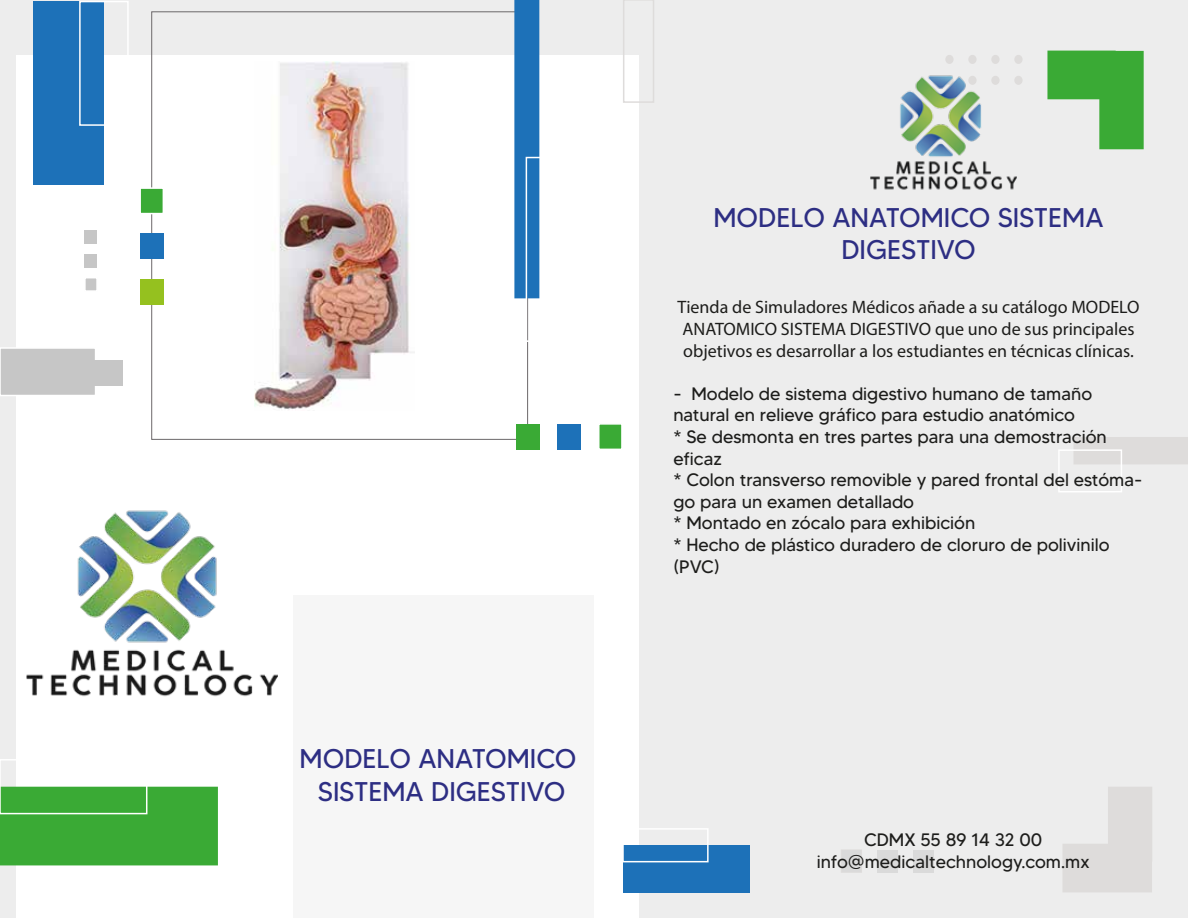
<style>
.page{position:relative;width:1188px;height:918px;background:#ededed}
.page>*{position:absolute;margin:0;border:0;box-sizing:border-box;transform-origin:0 0}
.t1{font:27px/32.4px "MADETOMMY";color:#2d2e83;text-align:center}
.t2{font:18px/21.6px "MADETOMMY";color:#1d1d1b;text-align:center}
.t3{font:18px/21.6px "Myriad Pro";color:#1d1d1b}
</style>
<div class="page">
<svg style="left:1047px;top:51px;width:97px;height:98px"></svg>
<svg style="left:1063px;top:787px;width:89px;height:105px"></svg>
<div style="left:945px;top:55px;width:9px;height:9px;background:#dedcdb;border-radius:50%"></div>
<div style="left:968px;top:55px;width:9px;height:9px;background:#dedcdb;border-radius:50%"></div>
<div style="left:991px;top:55px;width:9px;height:9px;background:#dedcdb;border-radius:50%"></div>
<div style="left:1014px;top:76px;width:9px;height:9px;background:#dedcdb;border-radius:50%"></div>
<div style="left:1014px;top:55px;width:9px;height:9px;background:#dedcdb;border-radius:50%"></div>
<div style="left:16px;top:55px;width:623px;height:863px;background:#fff"></div>
<div style="left:0;top:347px;width:96px;height:49px;background:#c6c6c6;border:2px solid #fff"></div>
<div style="left:28px;top:361px;width:94px;height:25px;background:#c6c6c6"></div>
<svg style="left:623px;top:0;width:31px;height:103px"></svg>
<div style="left:623px;top:845px;width:126px;height:48px;background:#1d71b8"></div>
<div style="left:622px;top:828px;width:87px;height:34px;border:2px solid #fff"></div>
<div style="left:140px;top:279px;width:23px;height:26px;background:#95c11f"></div>
<div style="left:140px;top:234px;width:23px;height:25px;background:#1d71b8"></div>
<div style="left:139px;top:187px;width:25px;height:27px;background:#3aaa35;border:2px solid #fff"></div>
<div style="left:516px;top:424px;width:23px;height:25px;background:#3aaa35"></div>
<div style="left:557px;top:424px;width:24px;height:25px;background:#1d71b8"></div>
<div style="left:598px;top:423px;width:25px;height:27px;background:#3aaa35;border:2px solid #fff"></div>
<div style="left:514px;top:0;width:25px;height:298px;background:#1d71b8"></div>
<div style="left:526px;top:157px;width:39px;height:185px;border:2px solid #fff"></div>
<div style="left:85px;top:230px;width:12px;height:13px;background:#c6c6c6"></div>
<div style="left:85px;top:254px;width:12px;height:13px;background:#c6c6c6"></div>
<div style="left:84px;top:277px;width:14px;height:15px;background:#c6c6c6;border:2px solid #fff"></div>
<div style="left:34px;top:2px;width:70px;height:183px;background:#1d71b8"></div>
<div style="left:79px;top:1px;width:50px;height:125px;border:2px solid #fff"></div>
<div style="left:0;top:787px;width:218px;height:78px;background:#3aaa35"></div>
<div style="left:0;top:759px;width:147px;height:55px;border:2px solid #fff"></div>
<div style="left:914px;top:850px;width:20px;height:22px;background:#dadada"></div>
<div style="left:877px;top:850px;width:21px;height:22px;background:#dadada"></div>
<div style="left:841px;top:850px;width:21px;height:23px;background:#dadada"></div>
<div style="left:293px;top:596px;width:301px;height:322px;background:#f6f6f6"></div>
<div style="left:1073px;top:437px;width:115px;height:27px;background:#dedcdb"></div>
<div style="left:1058px;top:449px;width:64px;height:43px;border:2px solid #fff"></div>
<img style="left:26px;top:510px;width:251px;height:187px">
<img style="left:871px;top:57px;width:145px;height:133px">
<img style="left:255px;top:61px;width:160px;height:349px">
<h1 class="t1" style="left:300px;top:742px;width:278px">MODELO ANATOMICO<br>SISTEMA DIGESTIVO</h1>
<h1 class="t1" style="left:713px;top:201px;width:392px">MODELO ANATOMICO SISTEMA<br>DIGESTIVO</h1>
<p class="t3" style="left:678px;top:296px;width:463px">Tienda de Simuladores Médicos añade a su catálogo MODELO<br>ANATOMICO SISTEMA DIGESTIVO que uno de sus principales objetivos es desarrollar a los estudiantes en técnicas clínicas.</p>
<p class="t2" style="left:673px;top:383px;width:470px;text-align:left">- Modelo de sistema digestivo humano de tamaño natural en relieve gráfico para estudio anatómico<br>* Se desmonta en tres partes para una demostración eficaz<br>* Colon transverso removible y pared frontal del estóma&shy;go para un examen detallado<br>* Montado en zócalo para exhibición<br>* Hecho de plástico duradero de cloruro de polivinilo (PVC)</p>
<p class="t2" style="left:817px;top:829px;width:274px">CDMX 55 89 14 32 00 info@medicaltechnology.com.mx</p>
</div>
